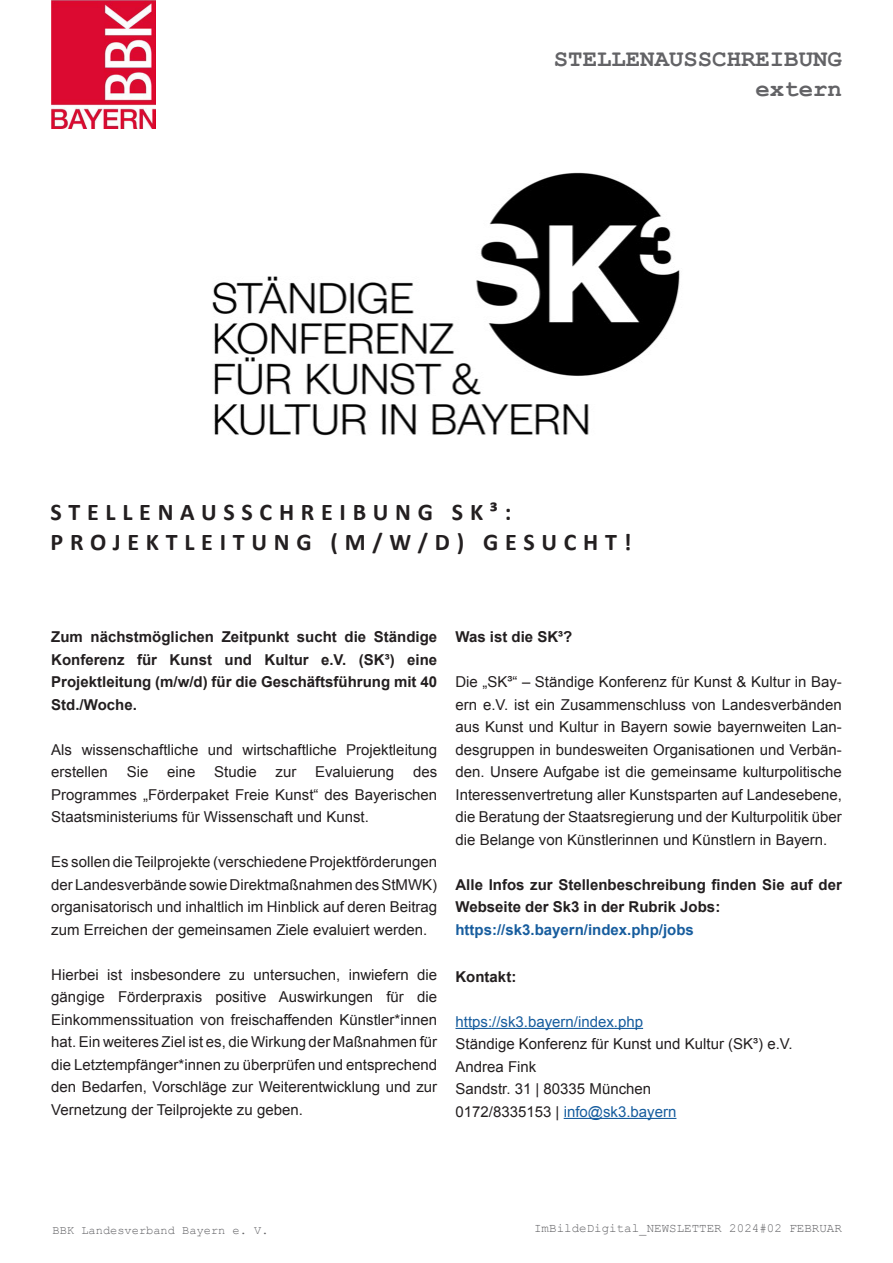
<style>
.page{position:relative;width:893px;height:1263px;background:#fff}
.page>*{position:absolute;margin:0;border:0;box-sizing:border-box;transform-origin:0 0}
.t1{font:700 24px/30px "Calibri";letter-spacing:.28em;color:#231f20}
.t2{font:700 24px/30px "Courier New";color:#636366;text-align:right}
.t3{font:15px/22.5px "Arial";color:#231f20;text-align:justify}
.t4{font:700 15px/22.5px "Arial";color:#231f20;text-align:justify}
.t5{font:700 15px "Arial";color:#175d9e}
.t6{font:15px "Arial";color:#175d9e}
.t7{font:12.45px "Courier New";color:#636366}
.t8{font:12px "Courier New";color:#636366}
.s1{color:#175d9e}
</style>
<div class="page">
<img style="left:51px;top:0;width:104px;height:128px">
<hr style="left:455px;top:1028px;width:188px;height:1px;background:#175d9e">
<hr style="left:564px;top:1118px;width:112px;height:1px;background:#175d9e">
<img style="left:212px;top:172px;width:468px;height:264px">
<h1 class="t2" style="left:554px;top:43px;width:290px">STELLENAUSSCHREIBUNG extern</h1>
<h1 class="t1" style="left:51px;top:496px;width:582px">STELLENAUSSCHREIBUNG SK³:<br>PROJEKTLEITUNG (M/W/D) GESUCHT!</h1>
<p class="t4" style="left:51px;top:626px;width:387px">Zum nächstmöglichen Zeitpunkt sucht die Ständige Konferenz für Kunst und Kultur e.V. (SK³) eine Projektleitung (m/w/d) für die Geschäftsführung mit 40<br>Std./Woche.</p>
<p class="t3" style="left:51px;top:738px;width:387px">Als wissenschaftliche und wirtschaftliche Projektleitung erstellen Sie eine Studie zur Evaluierung des Programmes „Förderpaket Freie Kunst“ des Bayerischen Staatsministeriums für Wissenschaft und Kunst.</p>
<p class="t3" style="left:51px;top:851px;width:387px">Es sollen die Teilprojekte (verschiedene Projektförderungen der Landesverbände sowie Direktmaßnahmen des StMWK) organisatorisch und inhaltlich im Hinblick auf deren Beitrag zum Erreichen der gemeinsamen Ziele evaluiert werden.</p>
<p class="t3" style="left:51px;top:963px;width:387px">Hierbei ist insbesondere zu untersuchen, inwiefern die gängige Förderpraxis positive Auswirkungen für die Einkommenssituation von freischaffenden Künstler*innen hat. Ein weiteres Ziel ist es, die Wirkung der Maßnahmen für die Letztempfänger*innen zu überprüfen und entsprechend den Bedarfen, Vorschläge zur Weiterentwicklung und zur Vernetzung der Teilprojekte zu geben.</p>
<p class="t4" style="left:455px;top:966px;width:62px">Kontakt:</p>
<p class="t4" style="left:455px;top:626px;width:118px">Was ist die SK³?</p>
<p class="t3" style="left:455px;top:671px;width:388px">Die „SK³“ – Ständige Konferenz für Kunst &amp; Kultur in Bay&shy;ern e.V. ist ein Zusammenschluss von Landesverbänden aus Kunst und Kultur in Bayern sowie bayernweiten Lan&shy;desgruppen in bundesweiten Organisationen und Verbän&shy;den. Unsere Aufgabe ist die gemeinsame kulturpolitische Interessenvertretung aller Kunstsparten auf Landesebene, die Beratung der Staatsregierung und der Kulturpolitik über die Belange von Künstlerinnen und Künstlern in Bayern.</p>
<p class="t4" style="left:455px;top:874px;width:388px">Alle Infos zur Stellenbeschreibung finden Sie auf der<br>Webseite der Sk3 in der Rubrik Jobs:</p>
<p class="t5" style="left:455px;top:920px;width:240px">https://sk3.bayern/index.php/jobs</p>
<p class="t6" style="left:455px;top:1012px;width:189px">https://sk3.bayern/index.php</p>
<p class="t3" style="left:455px;top:1033px;width:339px;text-align:left">Ständige Konferenz für Kunst und Kultur (SK³) e.V.<br>Andrea Fink<br>Sandstr. 31 | 80335 München<br>0172/8335153 | <span class="s1">info@sk3.bayern</span></p>
<p class="t8" style="left:53px;top:1222px;width:218px">BBK Landesverband Bayern e. V.</p>
<p class="t7" style="left:534px;top:1221px;width:309px">ImBildeDigital_NEWSLETTER 2024#02 FEBRUAR</p>
</div>
